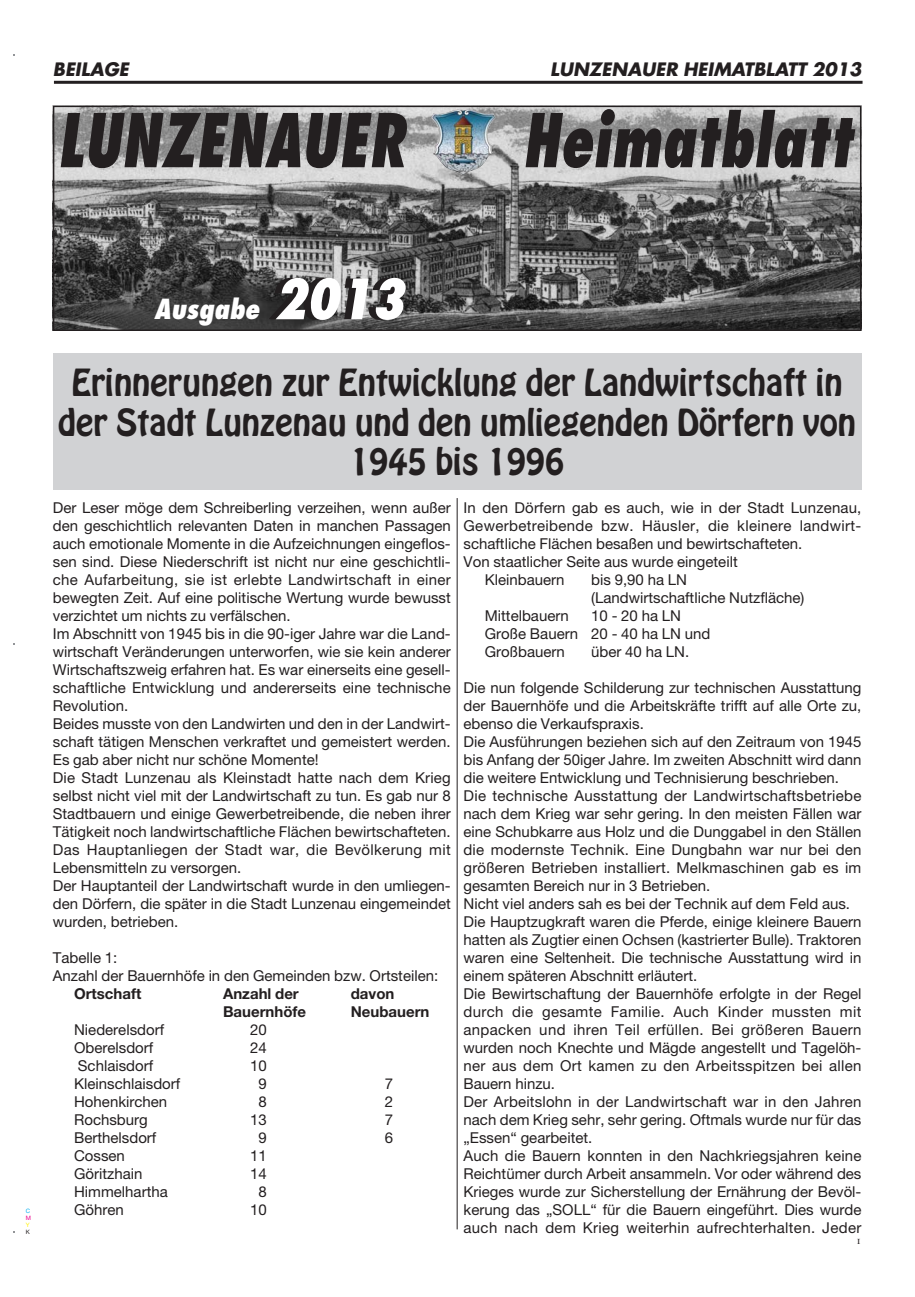
<style>
.page{position:relative;width:915px;height:1297px;background:#fff}
.page>*{position:absolute;margin:0;border:0;box-sizing:border-box;transform-origin:0 0}
.t1{font:italic 800 condensed 72px "Futura";color:#231f20;scale:.83 1}
.t2{font:italic 800 condensed 54px "Futura";color:#fff}
.t3{font:33px/39.6px "Hobo";color:#231f20;text-align:center}
.t4{font:italic 800 condensed 27px "Futura";color:#fff}
.t5{font:italic 700 18px "Futura";color:#231f20}
.t6{font:15px/18px "Helvetica Neue";color:#231f20}
.t7{font:15px "Helvetica Neue";letter-spacing:.02em;color:#231f20}
.t8{font:700 15px "Helvetica Neue";color:#231f20}
.t9{font:10.5px "Times Roman SC";color:#231f20}
.t10{font:6px "Helvetica Neue";color:#00adef}
.t11{font:6px "Helvetica Neue";color:#ec008c}
.t12{font:6px "Helvetica Neue";color:#fff200}
.t13{font:6px "Helvetica Neue";color:#231f20}
.s1{font-size:54px;color:#231f20}
</style>
<div class="page">
<div style="left:53px;top:353px;width:808px;height:136px;background:#d1d2d4"></div>
<hr style="left:54px;top:81px;width:808px;height:3px;background:#231f20">
<hr style="left:456px;top:498px;width:1px;height:731px;background:#231f20">
<img style="left:56px;top:109px;width:802px;height:219px">
<div style="left:53px;top:106px;width:808px;height:225px;border:2px solid #231f20"></div>
<img style="left:470px;top:146px;width:22px;height:25px">
<p class="t5" style="left:53px;top:61px;width:77px">BEILAGE</p>
<p class="t5" style="left:550px;top:61px;width:313px">LUNZENAUER HEIMATBLATT 2013</p>
<h1 class="t1" style="left:57px;top:110px;width:420px">LUNZENAUER</h1>
<h1 class="t1" style="left:522px;top:110px;width:399px">Heimatblatt</h1>
<p class="t10" style="left:26px;top:1208px;width:6px">C</p>
<p class="t11" style="left:26px;top:1215px;width:7px">M</p>
<p class="t12" style="left:26px;top:1222px;width:5px">Y</p>
<p class="t13" style="left:26px;top:1230px;width:6px">K</p>
<h3 class="t4" style="left:154px;top:298px;width:244px">Ausgabe <span class="s1">2013</span></h3>
<h2 class="t2" style="left:273px;top:276px;width:132px">2013</h2>
<h3 class="t3" style="left:58px;top:365px;width:799px">Erinnerungen zur Entwicklung der Landwirtschaft in der Stadt Lunzenau und den umliegenden Dörfern von<br>1945 bis 1996</h3>
<p class="t6" style="left:53px;top:500px;width:399px">Der Leser möge dem Schreiberling verzeihen, wenn außer den geschichtlich relevanten Daten in manchen Passagen auch emotionale Momente in die Aufzeichnungen eingeflos&shy;sen sind. Diese Niederschrift ist nicht nur eine geschichtli&shy;che Aufarbeitung, sie ist erlebte Landwirtschaft in einer bewegten Zeit. Auf eine politische Wertung wurde bewusst verzichtet um nichts zu verfälschen.<br>Im Abschnitt von 1945 bis in die 90-iger Jahre war die Land&shy;wirtschaft Veränderungen unterworfen, wie sie kein anderer Wirtschaftszweig erfahren hat. Es war einerseits eine gesell&shy;schaftliche Entwicklung und andererseits eine technische Revolution.<br>Beides musste von den Landwirten und den in der Landwirt&shy;schaft tätigen Menschen verkraftet und gemeistert werden.<br>Es gab aber nicht nur schöne Momente!<br>Die Stadt Lunzenau als Kleinstadt hatte nach dem Krieg selbst nicht viel mit der Landwirtschaft zu tun. Es gab nur 8<br>Stadtbauern und einige Gewerbetreibende, die neben ihrer Tätigkeit noch landwirtschaftliche Flächen bewirtschafteten.<br>Das Hauptanliegen der Stadt war, die Bevölkerung mit Lebensmitteln zu versorgen.<br>Der Hauptanteil der Landwirtschaft wurde in den umliegen&shy;den Dörfern, die später in die Stadt Lunzenau eingemeindet wurden, betrieben.</p>
<p class="t6" style="left:53px;top:950px;width:387px">Tabelle 1:<br>Anzahl der Bauernhöfe in den Gemeinden bzw. Ortsteilen:</p>
<p class="t8" style="left:74px;top:988px;width:69px">Ortschaft</p>
<p class="t8" style="left:223px;top:988px;width:77px">Anzahl der</p>
<p class="t8" style="left:350px;top:988px;width:45px">davon</p>
<p class="t8" style="left:223px;top:1006px;width:85px">Bauernhöfe</p>
<p class="t8" style="left:350px;top:1006px;width:80px">Neubauern</p>
<p class="t6" style="left:74px;top:1022px;width:91px">Niederelsdorf</p>
<p class="t6" style="left:250px;top:1022px;width:18px">20</p>
<p class="t6" style="left:74px;top:1040px;width:81px">Oberelsdorf</p>
<p class="t6" style="left:250px;top:1040px;width:18px">24</p>
<p class="t6" style="left:78px;top:1058px;width:77px">Schlaisdorf</p>
<p class="t6" style="left:250px;top:1058px;width:18px">10</p>
<p class="t6" style="left:74px;top:1076px;width:108px">Kleinschlaisdorf</p>
<p class="t6" style="left:258px;top:1076px;width:10px">9</p>
<p class="t6" style="left:385px;top:1076px;width:10px">7</p>
<p class="t6" style="left:74px;top:1094px;width:95px">Hohenkirchen</p>
<p class="t6" style="left:258px;top:1094px;width:10px">8</p>
<p class="t6" style="left:385px;top:1094px;width:10px">2</p>
<p class="t6" style="left:74px;top:1112px;width:75px">Rochsburg</p>
<p class="t6" style="left:250px;top:1112px;width:18px">13</p>
<p class="t6" style="left:385px;top:1112px;width:10px">7</p>
<p class="t6" style="left:74px;top:1130px;width:84px">Berthelsdorf</p>
<p class="t6" style="left:258px;top:1130px;width:10px">9</p>
<p class="t6" style="left:385px;top:1130px;width:10px">6</p>
<p class="t6" style="left:74px;top:1148px;width:52px">Cossen</p>
<p class="t6" style="left:250px;top:1148px;width:18px">11</p>
<p class="t6" style="left:74px;top:1166px;width:70px">Göritzhain</p>
<p class="t6" style="left:250px;top:1166px;width:18px">14</p>
<p class="t6" style="left:74px;top:1184px;width:95px">Himmelhartha</p>
<p class="t6" style="left:258px;top:1184px;width:10px">8</p>
<p class="t6" style="left:74px;top:1202px;width:51px">Göhren</p>
<p class="t6" style="left:250px;top:1202px;width:18px">10</p>
<p class="t6" style="left:463px;top:500px;width:399px">In den Dörfern gab es auch, wie in der Stadt Lunzenau,</p>
<p class="t7" style="left:463px;top:520px;width:399px">Gewerbetreibende bzw. Häusler, die kleinere landwirt-</p>
<p class="t6" style="left:463px;top:536px;width:340px">schaftliche Flächen besaßen und bewirtschafteten.</p>
<p class="t6" style="left:463px;top:554px;width:275px">Von staatlicher Seite aus wurde eingeteilt</p>
<p class="t6" style="left:484px;top:572px;width:81px">Kleinbauern</p>
<p class="t6" style="left:591px;top:572px;width:215px">bis 9,90 ha LN (Landwirtschaftliche Nutzfläche)</p>
<p class="t6" style="left:484px;top:608px;width:85px">Mittelbauern</p>
<p class="t6" style="left:484px;top:608px;width:227px;text-indent:106px">10 - 20 ha LN<br>Große Bauern 20 - 40 ha LN und<br>Großbauern</p>
<p class="t6" style="left:591px;top:644px;width:99px">über 40 ha LN.</p>
<p class="t6" style="left:463px;top:680px;width:399px">Die nun folgende Schilderung zur technischen Ausstattung der Bauernhöfe und die Arbeitskräfte trifft auf alle Orte zu, ebenso die Verkaufspraxis.<br>Die Ausführungen beziehen sich auf den Zeitraum von 1945 bis Anfang der 50iger Jahre. Im zweiten Abschnitt wird dann die weitere Entwicklung und Technisierung beschrieben.<br>Die technische Ausstattung der Landwirtschaftsbetriebe nach dem Krieg war sehr gering. In den meisten Fällen war eine Schubkarre aus Holz und die Dunggabel in den Ställen die modernste Technik. Eine Dungbahn war nur bei den größeren Betrieben installiert. Melkmaschinen gab es im gesamten Bereich nur in 3 Betrieben.<br>Nicht viel anders sah es bei der Technik auf dem Feld aus.<br>Die Hauptzugkraft waren die Pferde, einige kleinere Bauern hatten als Zugtier einen Ochsen (kastrierter Bulle). Traktoren waren eine Seltenheit. Die technische Ausstattung wird in einem späteren Abschnitt erläutert.<br>Die Bewirtschaftung der Bauernhöfe erfolgte in der Regel durch die gesamte Familie. Auch Kinder mussten mit anpacken und ihren Teil erfüllen. Bei größeren Bauern wurden noch Knechte und Mägde angestellt und Tagelöh&shy;ner aus dem Ort kamen zu den Arbeitsspitzen bei allen Bauern hinzu.<br>Der Arbeitslohn in der Landwirtschaft war in den Jahren nach dem Krieg sehr, sehr gering. Oftmals wurde nur für das „Essen“ gearbeitet.<br>Auch die Bauern konnten in den Nachkriegsjahren keine Reichtümer durch Arbeit ansammeln. Vor oder während des Krieges wurde zur Sicherstellung der Ernährung der Bevöl&shy;kerung das „SOLL“ für die Bauern eingeführt. Dies wurde auch nach dem Krieg weiterhin aufrechterhalten. Jeder</p>
<p class="t9" style="left:855px;top:1237px;width:7px">1</p>
</div>
